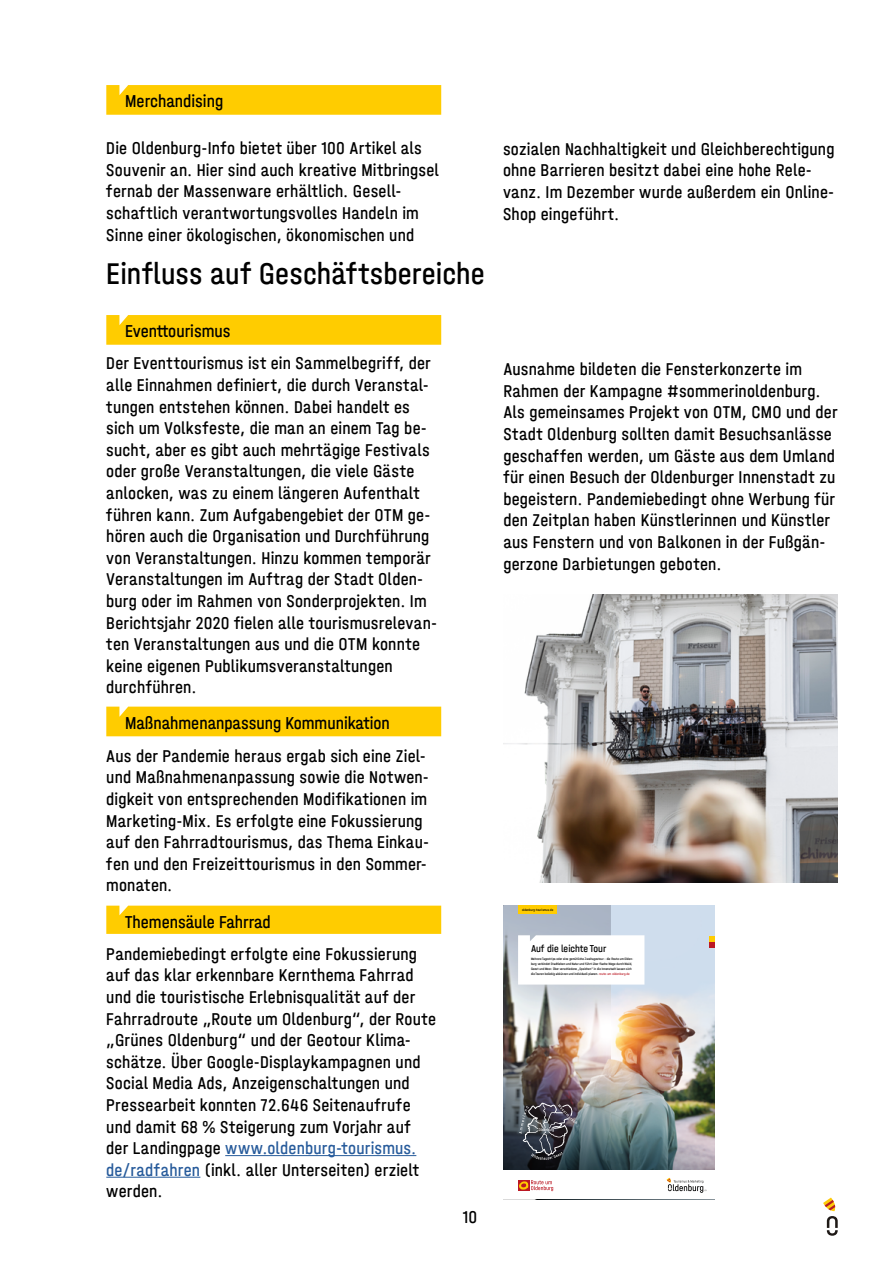
<style>
.page{position:relative;width:893px;height:1263px;background:#fff}
.page>*{position:absolute;margin:0;border:0;box-sizing:border-box;transform-origin:0 0}
.t1{font:31.5px "Halvar Eng";color:#000}
.t2{font:18.15px "Halvar Eng";color:#000}
.t3{font:18px/21.6px "Halvar Eng";letter-spacing:.01em;color:#000}
.t4{font:10.5px "Halvar Eng";color:#000}
.t5{font:3.45px/5.2px "Halvar Eng";color:#000}
.s1{color:#275b9b}
.s2{color:#bb1823}
</style>
<div class="page">
<svg style="left:823px;top:1197px;width:15px;height:39px"></svg>
<svg style="left:106px;top:315px;width:335px;height:30px;background:#ffcc03"></svg>
<img style="left:503px;top:594px;width:335px;height:288px">
<div style="left:106px;top:707px;width:335px;height:29px;background:#fc0"></div>
<div style="left:106px;top:906px;width:335px;height:28px;background:#fc0"></div>
<hr style="left:225px;top:1155px;width:191px;height:1px;background:#275b9b">
<hr style="left:106px;top:1177px;width:94px;height:1px;background:#275b9b">
<img style="left:611px;top:905px;width:104px;height:136px">
<img style="left:503px;top:905px;width:108px;height:136px">
<svg style="left:518px;top:935px;width:126px;height:49px"></svg>
<svg style="left:709px;top:935px;width:6px;height:12px"></svg>
<div style="left:518px;top:905px;width:39px;height:9px;background:#fc0"></div>
<img style="left:503px;top:1041px;width:212px;height:159px">
<svg style="left:106px;top:85px;width:335px;height:30px;background:#ffcc03"></svg>
<p class="t2" style="left:125px;top:91px;width:100px">Merchandising</p>
<p class="t3" style="left:106px;top:137px;width:334px">Die Oldenburg-Info bietet über 100 Artikel als Souvenir an. Hier sind auch kreative Mitbringsel fernab der Massenware erhältlich. Gesell&shy;schaftlich verantwortungsvolles Handeln im Sinne einer ökologischen, ökonomischen und</p>
<p class="t3" style="left:503px;top:138px;width:333px">sozialen Nachhaltigkeit und Gleichberechtigung ohne Barrieren besitzt dabei eine hohe Rele&shy;vanz. Im Dezember wurde außerdem ein Online-Shop eingeführt.</p>
<h1 class="t1" style="left:106px;top:255px;width:380px">Einfluss auf Geschäftsbereiche</h1>
<p class="t2" style="left:125px;top:321px;width:107px">Eventtourismus</p>
<p class="t3" style="left:106px;top:352px;width:332px">Der Eventtourismus ist ein Sammelbegriff, der alle Einnahmen definiert, die durch Veranstal&shy;tungen entstehen können. Dabei handelt es sich um Volksfeste, die man an einem Tag be&shy;sucht, aber es gibt auch mehrtägige Festivals oder große Veranstaltungen, die viele Gäste anlocken, was zu einem längeren Aufenthalt führen kann. Zum Aufgabengebiet der OTM ge&shy;hören auch die Organisation und Durchführung von Veranstaltungen. Hinzu kommen temporär Veranstaltungen im Auftrag der Stadt Olden&shy;burg oder im Rahmen von Sonderprojekten. Im Berichtsjahr 2020 fielen alle tourismusrelevan&shy;ten Veranstaltungen aus und die OTM konnte keine eigenen Publikumsveranstaltungen durchführen.</p>
<p class="t3" style="left:503px;top:358px;width:336px">Ausnahme bildeten die Fensterkonzerte im Rahmen der Kampagne #sommerinoldenburg.<br>Als gemeinsames Projekt von OTM, CMO und der Stadt Oldenburg sollten damit Besuchsanlässe geschaffen werden, um Gäste aus dem Umland für einen Besuch der Oldenburger Innenstadt zu begeistern. Pandemiebedingt ohne Werbung für den Zeitplan haben Künstlerinnen und Künstler aus Fenstern und von Balkonen in der Fußgän&shy;gerzone Darbietungen geboten.</p>
<p class="t2" style="left:125px;top:712px;width:266px">Maßnahmenanpassung Kommunikation</p>
<p class="t3" style="left:106px;top:745px;width:324px">Aus der Pandemie heraus ergab sich eine Ziel&shy;und Maßnahmenanpassung sowie die Notwen&shy;digkeit von entsprechenden Modifikationen im Marketing-Mix. Es erfolgte eine Fokussierung auf den Fahrradtourismus, das Thema Einkau&shy;fen und den Freizeittourismus in den Sommer&shy;monaten.</p>
<p class="t2" style="left:125px;top:911px;width:147px">Themensäule Fahrrad</p>
<p class="t3" style="left:106px;top:943px;width:331px">Pandemiebedingt erfolgte eine Fokussierung auf das klar erkennbare Kernthema Fahrrad und die touristische Erlebnisqualität auf der Fahrradroute „Route um Oldenburg“, der Route „Grünes Oldenburg“ und der Geotour Klima&shy;schätze. Über Google-Displaykampagnen und Social Media Ads, Anzeigenschaltungen und Pressearbeit konnten 72.646 Seitenaufrufe und damit 68 % Steigerung zum Vorjahr auf der Landingpage <span class="s1">www.oldenburg-tourismus. de/radfahren</span> (inkl. aller Unterseiten) erzielt werden.</p>
<p class="t4" style="left:531px;top:942px;width:77px">Auf die leichte Tour</p>
<p class="t5" style="left:522px;top:907px;width:33px">oldenburg-tourismus.de</p>
<p class="t5" style="left:531px;top:956px;width:104px">Mehrere Tagestrips oder eine gemütliche Zweitagestour – die Route um Olden&shy;burg verbindet Stadtleben und Natur und führt über flache Wege durch Wald, Geest und Moor. Über verschiedene „Speichen“ in die Innenstadt lassen sich die Touren beliebig abkürzen und individuell planen. <span class="s2">route-um-oldenburg.de</span></p>
<p class="t3" style="left:463px;top:1205px;width:16px">10</p>
</div>
